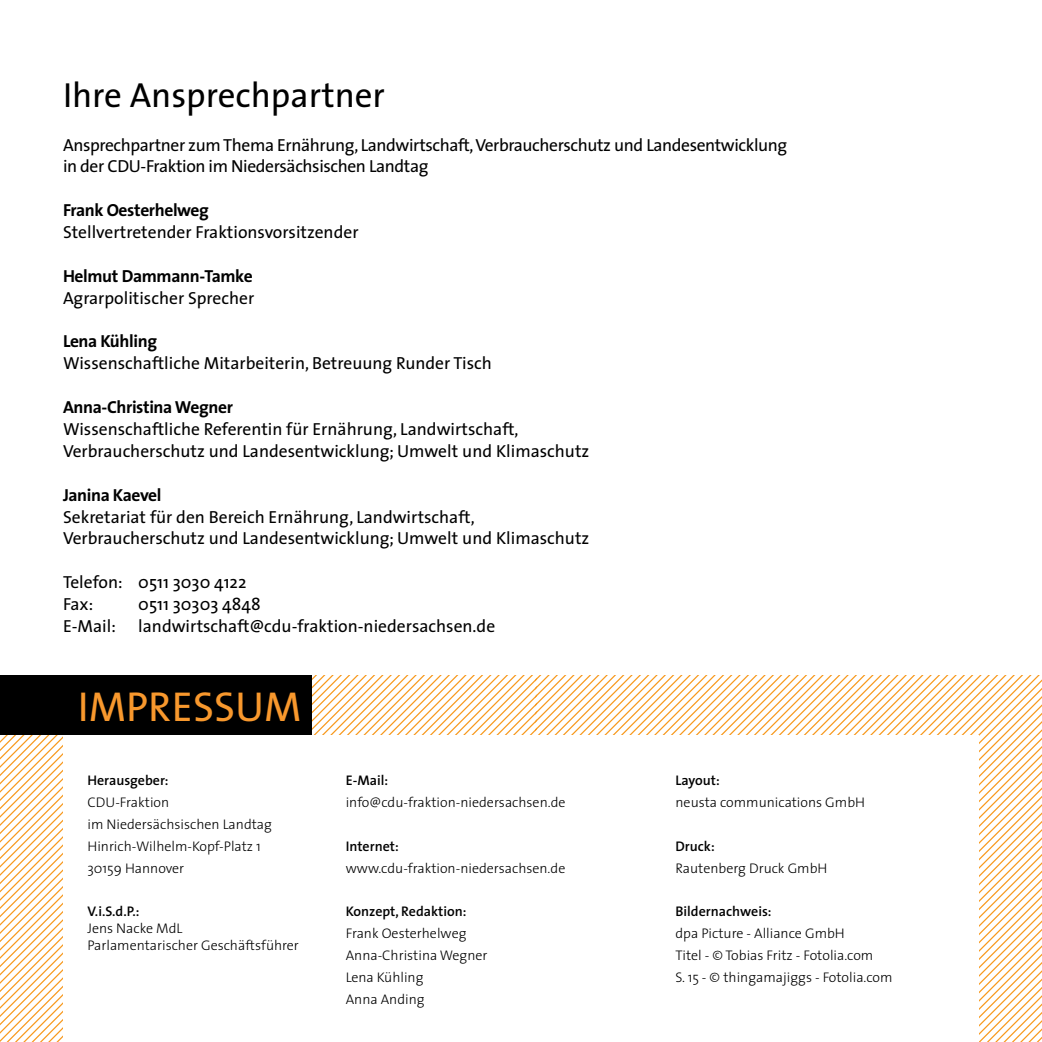
<style>
.page{position:relative;width:1042px;height:1042px;background:#fff}
.page>*{position:absolute;margin:0;border:0;box-sizing:border-box;transform-origin:0 0}
.t1{font:42px "The Sans";color:#f8982d}
.t2{font:35px "The Sans";color:#000}
.t3{font:17.5px "The Sans";color:#000}
.t4{font:17.5px "The Sans";letter-spacing:-.02em;color:#000}
.t5{font:700 17.5px "The Sans";letter-spacing:-.02em;color:#000}
.t6{font:300 14px "The Sans";color:#000}
.t7{font:600 14px "The Sans";color:#000}
</style>
<div class="page">
<svg style="left:0;top:728px;width:536px;height:127px"></svg>
<svg style="left:0;top:855px;width:63px;height:34px"></svg>
<svg style="left:0;top:889px;width:63px;height:153px"></svg>
<div style="left:0;top:676px;width:311px;height:59px;background:#000"></div>
<svg style="left:311px;top:676px;width:225px;height:52px"></svg>
<svg style="left:536px;top:676px;width:506px;height:366px"></svg>
<div style="left:63px;top:735px;width:916px;height:307px;background:#fff"></div>
<p class="t2" style="left:63px;top:66px;width:323px">Ihre Ansprechpartner</p>
<p class="t4" style="left:63px;top:130px;width:726px">Ansprechpartner zum Thema Ernährung, Landwirtschaft, Verbraucherschutz und Landesentwicklung</p>
<p class="t4" style="left:63px;top:152px;width:367px">in der CDU-Fraktion im Niedersächsischen Landtag</p>
<p class="t5" style="left:63px;top:196px;width:147px">Frank Oesterhelweg</p>
<p class="t3" style="left:63px;top:218px;width:297px">Stellvertretender Fraktionsvorsitzender</p>
<p class="t5" style="left:63px;top:261px;width:191px">Helmut Dammann-Tamke</p>
<p class="t3" style="left:63px;top:283px;width:193px">Agrarpolitischer Sprecher</p>
<p class="t5" style="left:63px;top:327px;width:96px">Lena Kühling</p>
<p class="t3" style="left:63px;top:349px;width:430px">Wissenschaftliche Mitarbeiterin, Betreuung Runder Tisch</p>
<p class="t5" style="left:63px;top:392px;width:171px">Anna-Christina Wegner</p>
<p class="t3" style="left:63px;top:414px;width:457px">Wissenschaftliche Referentin für Ernährung, Landwirtschaft,</p>
<p class="t3" style="left:63px;top:436px;width:528px">Verbraucherschutz und Landesentwicklung; Umwelt und Klimaschutz</p>
<p class="t5" style="left:63px;top:480px;width:100px">Janina Kaevel</p>
<p class="t3" style="left:63px;top:502px;width:413px">Sekretariat für den Bereich Ernährung, Landwirtschaft,</p>
<p class="t3" style="left:63px;top:524px;width:528px">Verbraucherschutz und Landesentwicklung; Umwelt und Klimaschutz</p>
<p class="t3" style="left:63px;top:568px;width:185px">Telefon: 0511 3030 4122</p>
<p class="t3" style="left:63px;top:589px;width:32px">Fax:</p>
<p class="t3" style="left:138px;top:589px;width:124px">0511 30303 4848</p>
<p class="t3" style="left:63px;top:611px;width:54px">E-Mail:</p>
<p class="t3" style="left:138px;top:611px;width:358px">landwirtschaft@cdu-fraktion-niedersachsen.de</p>
<p class="t1" style="left:78px;top:671px;width:225px">IMPRESSUM</p>
<p class="t7" style="left:87px;top:768px;width:83px">Herausgeber:</p>
<p class="t6" style="left:87px;top:790px;width:83px">CDU-Fraktion</p>
<p class="t6" style="left:87px;top:812px;width:186px">im Niedersächsischen Landtag</p>
<p class="t6" style="left:87px;top:834px;width:175px">Hinrich-Wilhelm-Kopf-Platz 1</p>
<p class="t6" style="left:87px;top:856px;width:98px">30159 Hannover</p>
<p class="t7" style="left:87px;top:900px;width:54px">V.i.S.d.P.:</p>
<p class="t6" style="left:87px;top:917px;width:97px">Jens Nacke MdL</p>
<p class="t6" style="left:87px;top:933px;width:213px">Parlamentarischer Geschäftsführer</p>
<p class="t7" style="left:346px;top:768px;width:44px">E-Mail:</p>
<p class="t6" style="left:346px;top:790px;width:221px">info@cdu-fraktion-niedersachsen.de</p>
<p class="t7" style="left:346px;top:834px;width:55px">Internet:</p>
<p class="t6" style="left:346px;top:856px;width:221px">www.cdu-fraktion-niedersachsen.de</p>
<p class="t7" style="left:346px;top:900px;width:122px">Konzept, Redaktion:</p>
<p class="t6" style="left:346px;top:922px;width:122px">Frank Oesterhelweg</p>
<p class="t6" style="left:346px;top:944px;width:143px">Anna-Christina Wegner</p>
<p class="t6" style="left:346px;top:965px;width:79px">Lena Kühling</p>
<p class="t6" style="left:346px;top:987px;width:80px">Anna Anding</p>
<p class="t7" style="left:675px;top:768px;width:46px">Layout:</p>
<p class="t6" style="left:675px;top:790px;width:191px">neusta communications GmbH</p>
<p class="t7" style="left:675px;top:834px;width:41px">Druck:</p>
<p class="t6" style="left:675px;top:856px;width:153px">Rautenberg Druck GmbH</p>
<p class="t7" style="left:675px;top:900px;width:98px">Bildernachweis:</p>
<p class="t6" style="left:675px;top:922px;width:171px">dpa Picture - Alliance GmbH</p>
<p class="t6" style="left:675px;top:944px;width:199px">Titel - © Tobias Fritz - Fotolia.com</p>
<p class="t6" style="left:675px;top:965px;width:218px">S. 15 - © thingamajiggs - Fotolia.com</p>
</div>
